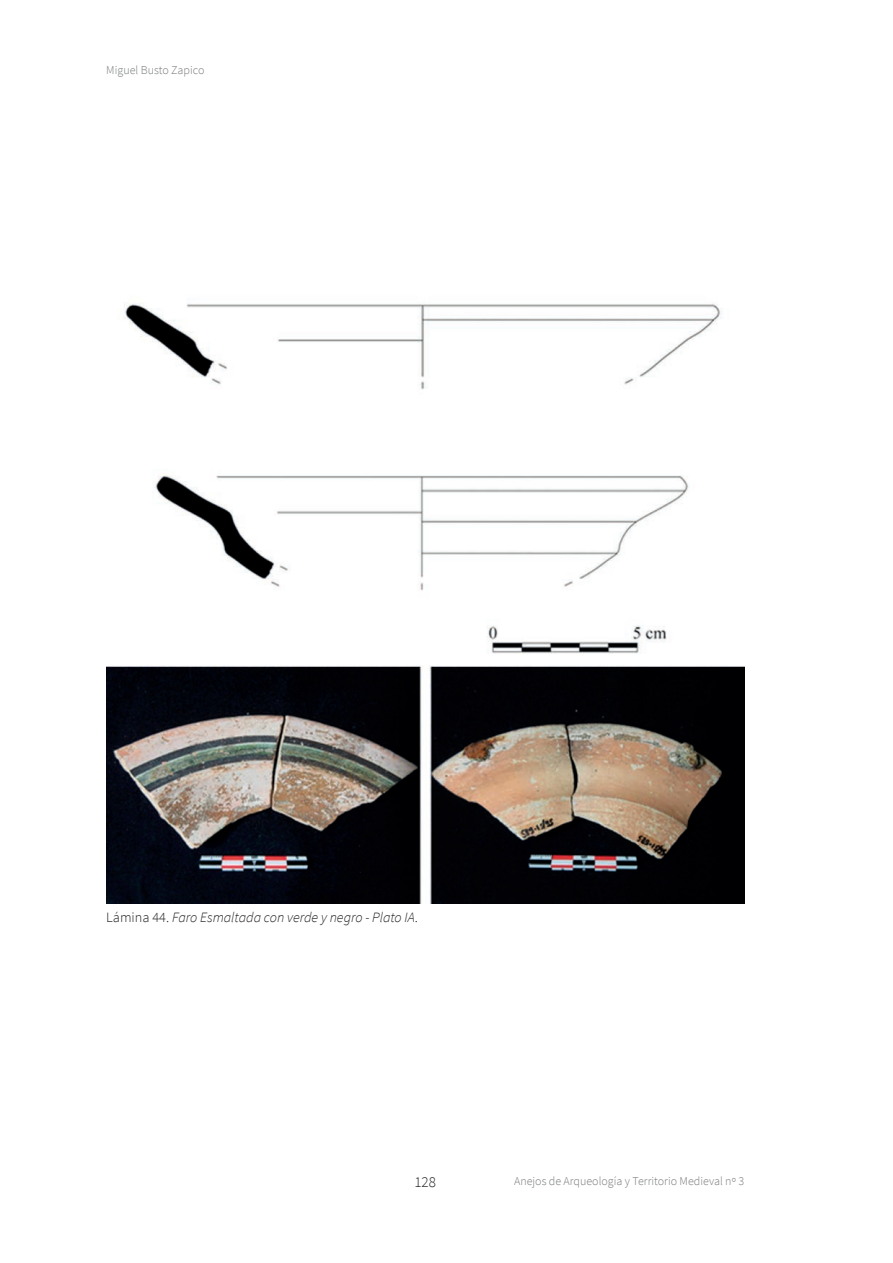
<style>
.page{position:relative;width:893px;height:1263px;background:#fff}
.page>*{position:absolute;margin:0;border:0;box-sizing:border-box;transform-origin:0 0}
.t1{font:300 15px "Source Sans Pro";color:#231f20}
.t2{font:italic 300 14.25px "Source Sans Pro";color:#231f20}
.t3{font:300 12px "Source Sans Pro";color:#76787b}
.s1{font-style:normal}
</style>
<div class="page">
<img style="left:106px;top:302px;width:638px;height:602px">
<p class="t3" style="left:106px;top:62px;width:100px">Miguel Busto Zapico</p>
<p class="t2" style="left:106px;top:908px;width:313px"><span class="s1">Lámina 44.</span> Faro Esmaltada con verde y negro - Plato IA<span class="s1">.</span></p>
<p class="t1" style="left:414px;top:1173px;width:23px">128</p>
<p class="t3" style="left:514px;top:1173px;width:232px">Anejos de Arqueología y Territorio Medieval nº 3</p>
</div>
